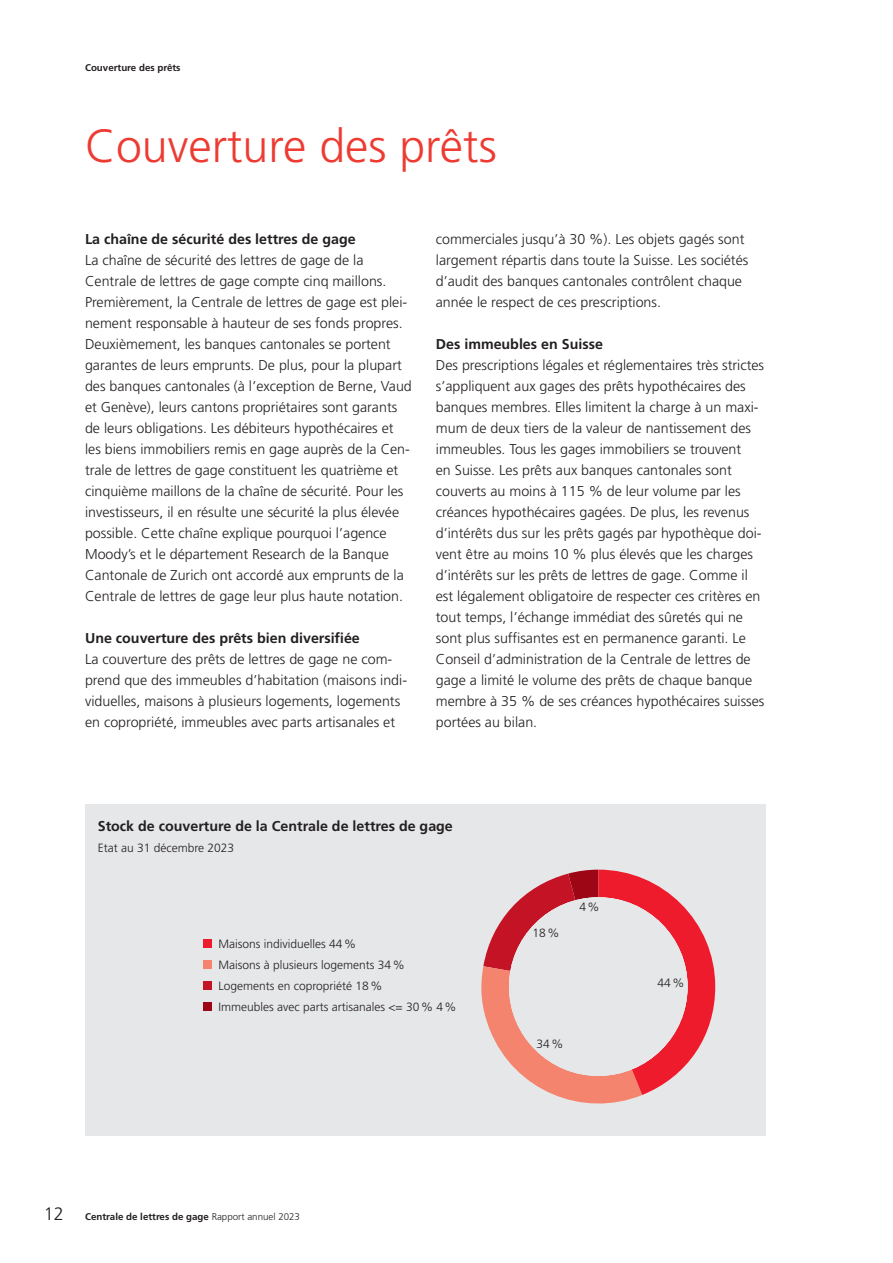
<style>
.page{position:relative;width:893px;height:1263px;background:#fff}
.page>*{position:absolute;margin:0;border:0;box-sizing:border-box;transform-origin:0 0}
.t1{font:300 46.5px "Frutiger LT Pro";color:#ee3b32}
.t2{font:300 14.25px/21px "Frutiger LT Pro";color:#231f20}
.t3{font:700 14.25px "Frutiger LT Pro";color:#231f20}
.t4{font:300 12px/21px "Frutiger LT Pro";color:#231f20}
.t5{font:700 9.75px "Frutiger LT Pro";color:#231f20}
.s1{font-weight:300;font-size:18px}
.s2{font-weight:300}
</style>
<div class="page">
<div style="left:85px;top:804px;width:680px;height:331px;background:#e6e7e9"></div>
<svg style="left:481px;top:870px;width:234px;height:234px"></svg>
<div style="left:203px;top:940px;width:9px;height:8px;background:#ee1b2d"></div>
<div style="left:203px;top:961px;width:9px;height:8px;background:#f4846d"></div>
<div style="left:203px;top:982px;width:9px;height:8px;background:#c41324"></div>
<div style="left:203px;top:1003px;width:9px;height:8px;background:#9d0715"></div>
<div style="left:509px;top:897px;width:179px;height:179px;background:#e6e7e9;border-radius:50%"></div>
<p class="t5" style="left:85px;top:62px;width:97px">Couverture des prêts</p>
<h1 class="t1" style="left:85px;top:119px;width:413px">Couverture des prêts</h1>
<p class="t3" style="left:85px;top:230px;width:272px">La chaîne de sécurité des lettres de gage</p>
<p class="t2" style="left:85px;top:249px;width:328px">La chaîne de sécurité des lettres de gage de la Centrale de lettres de gage compte cinq maillons.<br>Premièrement, la Centrale de lettres de gage est plei&shy;nement responsable à hauteur de ses fonds propres.<br>Deuxièmement, les banques cantonales se portent garantes de leurs emprunts. De plus, pour la plupart des banques cantonales (à l’exception de Berne, Vaud et Genève), leurs cantons propriétaires sont garants de leurs obligations. Les débiteurs hypothécaires et les biens immobiliers remis en gage auprès de la Cen&shy;trale de lettres de gage constituent les quatrième et cinquième maillons de la chaîne de sécurité. Pour les investisseurs, il en résulte une sécurité la plus élevée possible. Cette chaîne explique pourquoi l’agence Moody’s et le département Research de la Banque Cantonale de Zurich ont accordé aux emprunts de la Centrale de lettres de gage leur plus haute notation.</p>
<p class="t3" style="left:85px;top:629px;width:276px">Une couverture des prêts bien diversifiée</p>
<p class="t2" style="left:85px;top:648px;width:324px">La couverture des prêts de lettres de gage ne com&shy;prend que des immeubles d’habitation (maisons indi&shy;viduelles, maisons à plusieurs logements, logements en copropriété, immeubles avec parts artisanales et</p>
<p class="t2" style="left:436px;top:228px;width:314px">commerciales jusqu’à 30 %). Les objets gagés sont largement répartis dans toute la Suisse. Les sociétés d’audit des banques cantonales contrôlent chaque année le respect de ces prescriptions.</p>
<p class="t3" style="left:436px;top:335px;width:169px">Des immeubles en Suisse</p>
<p class="t2" style="left:436px;top:354px;width:330px">Des prescriptions légales et réglementaires très strictes s’appliquent aux gages des prêts hypothécaires des banques membres. Elles limitent la charge à un maxi&shy;mum de deux tiers de la valeur de nantissement des immeubles. Tous les gages immobiliers se trouvent<br>en Suisse. Les prêts aux banques cantonales sont couverts au moins à 115 % de leur volume par les créances hypothécaires gagées. De plus, les revenus d’intérêts dus sur les prêts gagés par hypothèque doi&shy;vent être au moins 10 % plus élevés que les charges d’intérêts sur les prêts de lettres de gage. Comme il est légalement obligatoire de respecter ces critères en tout temps, l’échange immédiat des sûretés qui ne sont plus suffisantes est en permanence garanti. Le Conseil d’administration de la Centrale de lettres de gage a limité le volume des prêts de chaque banque membre à 35 % de ses créances hypothécaires suisses portées au bilan.</p>
<p class="t3" style="left:98px;top:818px;width:357px">Stock de couverture de la Centrale de lettres de gage</p>
<p class="t4" style="left:98px;top:838px;width:138px">Etat au 31 décembre 2023</p>
<p class="t4" style="left:218px;top:934px;width:240px">Maisons individuelles 44 %<br>Maisons à plusieurs logements 34 % Logements en copropriété 18 %<br>Immeubles avec parts artisanales &lt;= 30 % 4 %</p>
<p class="t5" style="left:44px;top:1211px;width:258px"><span class="s1">12</span> Centrale de lettres de gage <span class="s2">Rapport annuel 2023</span></p>
<p class="t4" style="left:533px;top:923px;width:28px">18 %</p>
<p class="t4" style="left:579px;top:896px;width:22px">4 %</p>
<p class="t4" style="left:537px;top:1033px;width:28px">34 %</p>
<p class="t4" style="left:658px;top:972px;width:28px">44 %</p>
</div>
